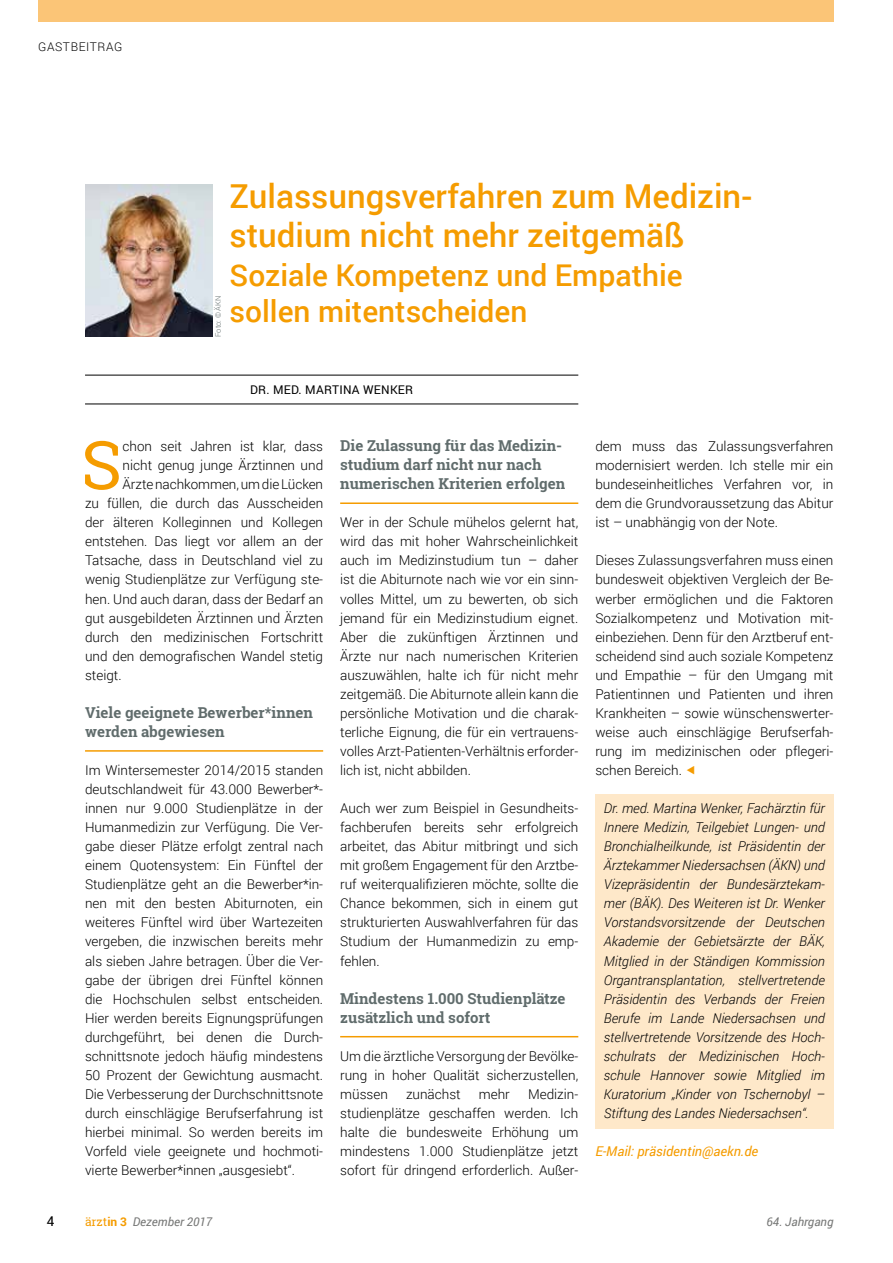
<style>
.page{position:relative;width:893px;height:1263px;background:#fff}
.page>*{position:absolute;margin:0;border:0;box-sizing:border-box;transform-origin:0 0}
.t1{font:67.05px "Roboto Slab";color:#f59c00}
.t2{font:500 33px/39px "Roboto";color:#f59c00}
.t3{font:500 30px/36px "Roboto";color:#f59c00}
.t4{font:700 15px/19px "Roboto Slab";color:#606c6c}
.t5{font:300 13.5px/19px "Roboto";color:#000;text-align:justify}
.t6{font:italic 300 13.5px/19px "Roboto";color:#000;text-align:justify}
.t7{font:italic 13.5px "Roboto";color:#f59c00}
.t8{font:13.5px "Roboto";color:#000}
.t9{font:italic 12px "Roboto";color:#767776}
.t10{font:12px "Roboto";letter-spacing:.02em;color:#000}
.t11{font:300 12px "Roboto";letter-spacing:.05em;color:#000}
.t12{font:300 7.5px "Roboto";color:#606c6c}
.s1{font-family:"Roboto Slab";font-style:normal;color:#f59c00}
.s2{font-weight:700;font-style:normal;color:#f59c00}
</style>
<div class="page">
<img style="left:85px;top:184px;width:128px;height:153px">
<div style="left:595px;top:794px;width:238px;height:334px;background:#fee8c9"></div>
<div style="left:38px;top:0;width:795px;height:21px;background:#fbc577"></div>
<hr style="left:85px;top:375px;width:493px;height:1px;background:#000">
<hr style="left:85px;top:404px;width:493px;height:1px;background:#000">
<hr style="left:340px;top:1036px;width:238px;height:1px;background:#f59c00">
<hr style="left:85px;top:750px;width:238px;height:2px;background:#f59c00">
<hr style="left:340px;top:502px;width:238px;height:2px;background:#f59c00">
<p class="t11" style="left:38px;top:38px;width:86px">GASTBEITRAG</p>
<p class="t12" style="left:213px;top:337px;width:43px;rotate:-90deg">Foto: © ÄKN</p>
<h2 class="t2" style="left:230px;top:175px;width:524px">Zulassungsverfahren zum Medizin&shy;studium nicht mehr zeitgemäß</h2>
<h3 class="t3" style="left:230px;top:256px;width:455px">Soziale Kompetenz und Empathie sollen mitentscheiden</h3>
<p class="t10" style="left:250px;top:381px;width:165px">DR. MED. MARTINA WENKER</p>
<h1 class="t1" style="left:81px;top:419px;width:42px">S</h1>
<p class="t5" style="left:123px;top:436px;width:202px">chon seit Jahren ist klar, dass</p>
<p class="t5" style="left:123px;top:455px;width:202px">nicht genug junge Ärztinnen und</p>
<p class="t5" style="left:123px;top:474px;width:202px">Ärzte nachkommen, um die Lücken</p>
<p class="t5" style="left:85px;top:493px;width:240px">zu füllen, die durch das Ausscheiden</p>
<p class="t5" style="left:85px;top:512px;width:240px">der älteren Kolleginnen und Kollegen</p>
<p class="t5" style="left:85px;top:532px;width:240px">entstehen. Das liegt vor allem an der</p>
<p class="t5" style="left:85px;top:551px;width:240px">Tatsache, dass in Deutschland viel zu</p>
<p class="t5" style="left:85px;top:570px;width:240px">wenig Studienplätze zur Verfügung ste-</p>
<p class="t5" style="left:85px;top:589px;width:240px">hen. Und auch daran, dass der Bedarf an</p>
<p class="t5" style="left:85px;top:608px;width:240px">gut ausgebildeten Ärztinnen und Ärzten</p>
<p class="t5" style="left:85px;top:627px;width:240px">durch den medizinischen Fortschritt</p>
<p class="t5" style="left:85px;top:646px;width:240px">und den demografischen Wandel stetig</p>
<p class="t5" style="left:85px;top:665px;width:38px">steigt.</p>
<p class="t4" style="left:85px;top:703px;width:229px">Viele geeignete Bewerber*innen werden abgewiesen</p>
<p class="t5" style="left:85px;top:760px;width:240px">Im Wintersemester 2014/2015 standen deutschlandweit für 43.000 Bewerber*- innen nur 9.000 Studienplätze in der Humanmedizin zur Verfügung. Die Ver&shy;gabe dieser Plätze erfolgt zentral nach einem Quotensystem: Ein Fünftel der Studienplätze geht an die Bewerber*in&shy;nen mit den besten Abiturnoten, ein weiteres Fünftel wird über Wartezeiten vergeben, die inzwischen bereits mehr als sieben Jahre betragen. Über die Ver&shy;gabe der übrigen drei Fünftel können die Hochschulen selbst entscheiden.<br>Hier werden bereits Eignungsprüfungen durchgeführt, bei denen die Durch&shy;schnittsnote jedoch häufig mindestens 50 Prozent der Gewichtung ausmacht.<br>Die Verbesserung der Durchschnittsnote durch einschlägige Berufserfahrung ist hierbei minimal. So werden bereits im Vorfeld viele geeignete und hochmoti&shy;vierte Bewerber*innen „ausgesiebt“.</p>
<p class="t4" style="left:340px;top:436px;width:227px">Die Zulassung für das Medizin&shy;studium darf nicht nur nach numerischen Kriterien erfolgen</p>
<p class="t5" style="left:340px;top:513px;width:240px">Wer in der Schule mühelos gelernt hat, wird das mit hoher Wahrscheinlichkeit auch im Medizinstudium tun – daher ist die Abiturnote nach wie vor ein sinn&shy;volles Mittel, um zu bewerten, ob sich jemand für ein Medizinstudium eignet.<br>Aber die zukünftigen Ärztinnen und Ärzte nur nach numerischen Kriterien auszuwählen, halte ich für nicht mehr zeitgemäß. Die Abiturnote allein kann die persönliche Motivation und die charak&shy;terliche Eignung, die für ein vertrauens&shy;volles Arzt-Patienten-Verhältnis erforder&shy;lich ist, nicht abbilden.</p>
<p class="t5" style="left:340px;top:798px;width:240px">Auch wer zum Beispiel in Gesundheits&shy;fachberufen bereits sehr erfolgreich arbeitet, das Abitur mitbringt und sich mit großem Engagement für den Arztbe&shy;ruf weiterqualifizieren möchte, sollte die Chance bekommen, sich in einem gut strukturierten Auswahlverfahren für das Studium der Humanmedizin zu emp&shy;fehlen.</p>
<p class="t4" style="left:340px;top:988px;width:227px">Mindestens 1.000 Studienplätze zusätzlich und sofort</p>
<p class="t5" style="left:340px;top:1046px;width:240px">Um die ärztliche Versorgung der Bevölke&shy;rung in hoher Qualität sicherzustellen, müssen</p>
<p class="t5" style="left:340px;top:1084px;width:240px;text-indent:188px">Medizin&shy;studienplätze geschaffen werden. Ich halte die bundesweite Erhöhung um mindestens 1.000 Studienplätze jetzt sofort für dringend erforderlich. Außer-</p>
<p class="t5" style="left:406px;top:1084px;width:56px">zunächst</p>
<p class="t5" style="left:479px;top:1084px;width:33px">mehr</p>
<p class="t5" style="left:595px;top:436px;width:240px">dem muss das Zulassungsverfahren modernisiert werden. Ich stelle mir ein bundeseinheitliches Verfahren vor, in dem die Grundvoraussetzung das Abitur ist – unabhängig von der Note.</p>
<p class="t5" style="left:595px;top:551px;width:240px">Dieses Zulassungsverfahren muss einen bundesweit objektiven Vergleich der Be&shy;werber ermöglichen und die Faktoren Sozialkompetenz und Motivation mit&shy;einbeziehen. Denn für den Arztberuf ent&shy;scheidend sind auch soziale Kompetenz und Empathie – für den Umgang mit Patientinnen und Patienten und ihren Krankheiten – sowie wünschenswerter&shy;weise auch einschlägige Berufserfah&shy;rung im medizinischen oder pflegeri&shy;schen Bereich.</p>
<p class="t6" style="left:604px;top:798px;width:223px">Dr. med. Martina Wenker, Fachärztin für Innere Medizin, Teilgebiet Lungen- und Bronchialheilkunde, ist Präsidentin der Ärztekammer Niedersachsen (ÄKN) und Vizepräsidentin der Bundesärztekam&shy;mer (BÄK). Des Weiteren ist Dr. Wenker Vorstandsvorsitzende der Deutschen Akademie der Gebietsärzte der BÄK, Mitglied in der Ständigen Kommission Organtransplantation, stellvertretende Präsidentin des Verbands der Freien Berufe im Lande Niedersachsen und stellvertretende Vorsitzende des Hoch&shy;schulrats der Medizinischen Hoch&shy;schule Hannover sowie Mitglied im Kuratorium „Kinder von Tschernobyl – Stiftung des Landes Niedersachsen“.</p>
<p class="t7" style="left:595px;top:1142px;width:165px">E-Mail: präsidentin@aekn.de</p>
<p class="t8" style="left:47px;top:1212px;width:9px">4</p>
<p class="t9" style="left:85px;top:1214px;width:129px"><span class="s1">ärzt</span><span class="s2">in 3</span> Dezember 2017</p>
<p class="t9" style="left:767px;top:1214px;width:68px">64. Jahrgang</p>
</div>
